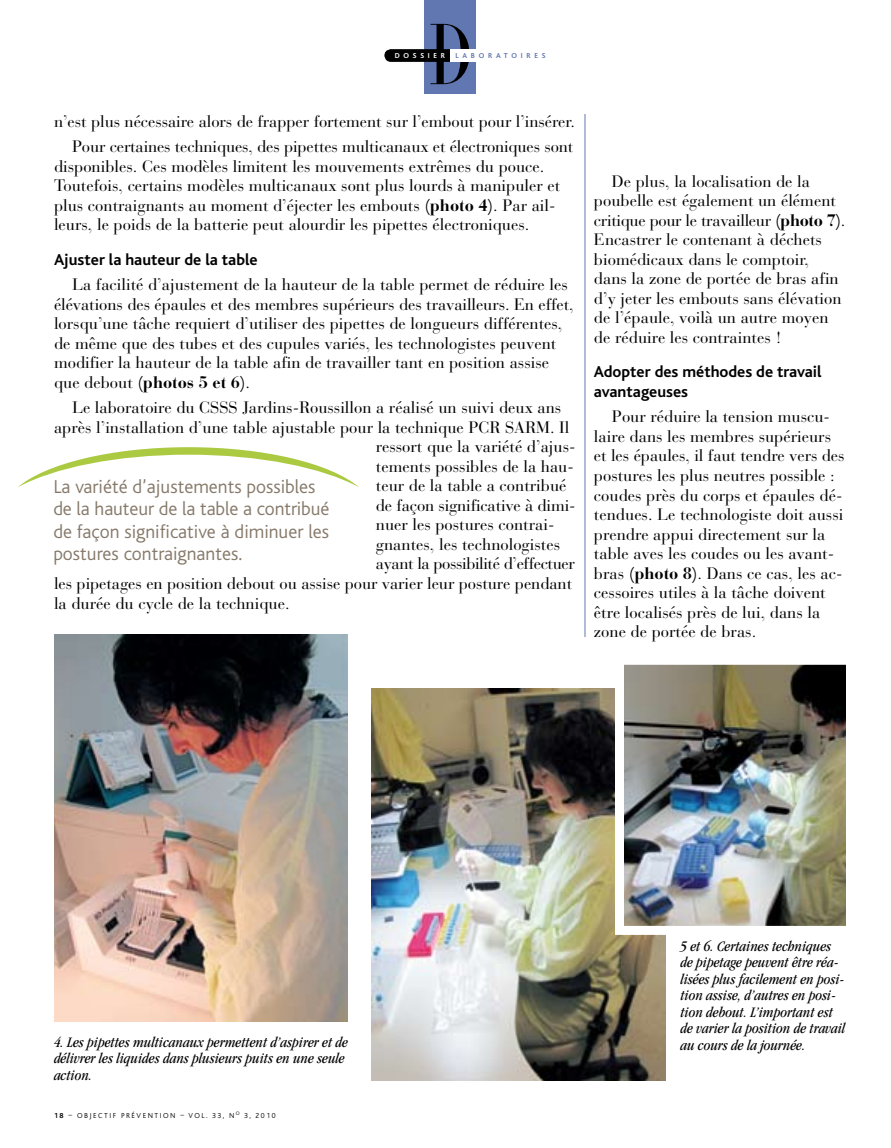
<style>
.page{position:relative;width:891px;height:1148px;background:#fff}
.page>*{position:absolute;margin:0;border:0;box-sizing:border-box;transform-origin:0 0}
.t1{font:300 19.5px/22.5px "Bliss";color:#86796a}
.t2{font:16.5px/19.5px "Bauer Bodoni";color:#000}
.t3{font:700 16.5px/19.5px "Bliss";color:#000}
.t4{font:16.5px "Bauer Bodoni";letter-spacing:-.025em;color:#000}
.t5{font:italic condensed 15px/16.5px "Garamond";color:#000}
.t6{font:300 7.5px "Bliss";letter-spacing:.2em;color:#000}
.t7{font:700 7.5px "Bliss";letter-spacing:.5em;color:#6177b1}
.t8{font:700 7.5px "Bliss";letter-spacing:.5em;color:#fff}
.s1{font-weight:700}
</style>
<div class="page">
<div style="left:424px;top:0;width:52px;height:93px;background:#6177b1"></div>
<svg style="left:431px;top:24px;width:38px;height:60px"></svg>
<div style="left:385px;top:50px;width:81px;height:11px;background:#000;border-radius:6px"></div>
<div style="left:385px;top:50px;width:81px;height:12px;border:1px solid #000;border-radius:6px"></div>
<div style="left:450px;top:50px;width:26px;height:12px;background:#fff"></div>
<hr style="left:585px;top:114px;width:1px;height:523px;background:#6177b1">
<svg style="left:18px;top:447px;width:341px;height:40px"></svg>
<img style="left:54px;top:634px;width:294px;height:387px">
<img style="left:371px;top:688px;width:294px;height:392px">
<img style="left:625px;top:666px;width:220px;height:258px">
<div style="left:615px;top:656px;width:240px;height:278px;border:9px solid #fff"></div>
<p class="t8" style="left:395px;top:51px;width:52px">DOSSIER</p>
<p class="t7" style="left:456px;top:51px;width:31px">labor</p>
<p class="t7" style="left:496px;top:51px;width:24px">atoires</p>
<p class="t2" style="left:54px;top:109px;width:523px;line-height:25.5px;text-align:right">n’est plus nécessaire alors de frapper fortement sur l’embout pour l’insérer.<br>Pour certaines techniques, des pipettes multicanaux et électroniques sont</p>
<p class="t2" style="left:54px;top:157px;width:508px">disponibles. Ces modèles limitent les mouvements extrêmes du pouce.<br>Toutefois, certains modèles multicanaux sont plus lourds à manipuler et plus contraignants au moment d’éjecter les embouts <span class="s1">(photo 4)</span>. Par ail&shy;leurs, le poids de la batterie peut alourdir les pipettes électroniques.</p>
<p class="t3" style="left:54px;top:250px;width:205px">Ajuster la hauteur de la table</p>
<p class="t2" style="left:54px;top:275px;width:521px;text-indent:18px">La facilité d’ajustement de la hauteur de la table permet de réduire les élévations des épaules et des membres supérieurs des travailleurs. En effet, lorsqu’une tâche requiert d’utiliser des pipettes de longueurs différentes, de même que des tubes et des cupules variés, les technologistes peuvent modifier la hauteur de la table afin de travailler tant en position assise que debout <span class="s1">(photos 5 et 6)</span>.</p>
<p class="t2" style="left:72px;top:398px;width:491px">Le laboratoire du CSSS Jardins-Roussillon a réalisé un suivi deux ans</p>
<p class="t2" style="left:54px;top:418px;width:517px">après l’installation d’une table ajustable pour la technique PCR SARM. Il</p>
<p class="t2" style="left:376px;top:437px;width:201px">ressort que la variété d’ajus-</p>
<p class="t2" style="left:376px;top:457px;width:200px">tements possibles de la hau-</p>
<p class="t2" style="left:376px;top:476px;width:192px">teur de la table a contribué</p>
<p class="t2" style="left:376px;top:496px;width:201px">de façon significative à dimi-</p>
<p class="t2" style="left:376px;top:515px;width:180px">nuer les postures contrai-</p>
<p class="t2" style="left:376px;top:535px;width:186px">gnantes, les technologistes</p>
<p class="t4" style="left:376px;top:554px;width:200px">ayant la possibilité d’effectuer</p>
<p class="t2" style="left:54px;top:574px;width:520px">les pipetages en position debout ou assise pour varier leur posture pendant</p>
<p class="t2" style="left:54px;top:593px;width:237px">la durée du cycle de la technique.</p>
<p class="t1" style="left:53px;top:475px;width:278px">La variété d’ajustements possibles de la hauteur de la table a contribué de façon significative à diminuer les postures contraignantes.</p>
<p class="t2" style="left:594px;top:172px;width:253px;text-indent:18px">De plus, la localisation de la poubelle est également un élément critique pour le travailleur <span class="s1">(photo 7)</span>.<br>Encastrer le contenant à déchets biomédicaux dans le comptoir, dans la zone de portée de bras afin d’y jeter les embouts sans élévation de l’épaule, voilà un autre moyen de réduire les contraintes !</p>
<p class="t3" style="left:594px;top:362px;width:229px">Adopter des méthodes de travail avantageuses</p>
<p class="t2" style="left:594px;top:407px;width:252px;text-indent:18px">Pour réduire la tension muscu&shy;laire dans les membres supérieurs et les épaules, il faut tendre vers des postures les plus neutres possible : coudes près du corps et épaules dé&shy;tendues. Le technologiste doit aussi prendre appui directement sur la table aves les coudes ou les avant&shy;bras <span class="s1">(photo 8)</span>. Dans ce cas, les ac&shy;cessoires utiles à la tâche doivent être localisés près de lui, dans la zone de portée de bras.</p>
<p class="t5" style="left:680px;top:937px;width:166px">5 et 6. Certaines techniques de pipetage peuvent être réa&shy;lisées plus facilement en posi&shy;tion assise, d’autres en posi&shy;tion debout. L’important est de varier la position de travail</p>
<p class="t5" style="left:54px;top:1033px;width:296px">4. Les pipettes multicanaux permettent d’aspirer et de</p>
<p class="t5" style="left:680px;top:1036px;width:126px">au cours de la journée.</p>
<p class="t5" style="left:54px;top:1050px;width:292px">délivrer les liquides dans plusieurs puits en une seule action.</p>
<p class="t6" style="left:54px;top:1111px;width:223px"><span class="s1">18</span> – OBJECTIF PRÉVENTION – VOL. 33, N<sup>O</sup> 3, 2010</p>
</div>
